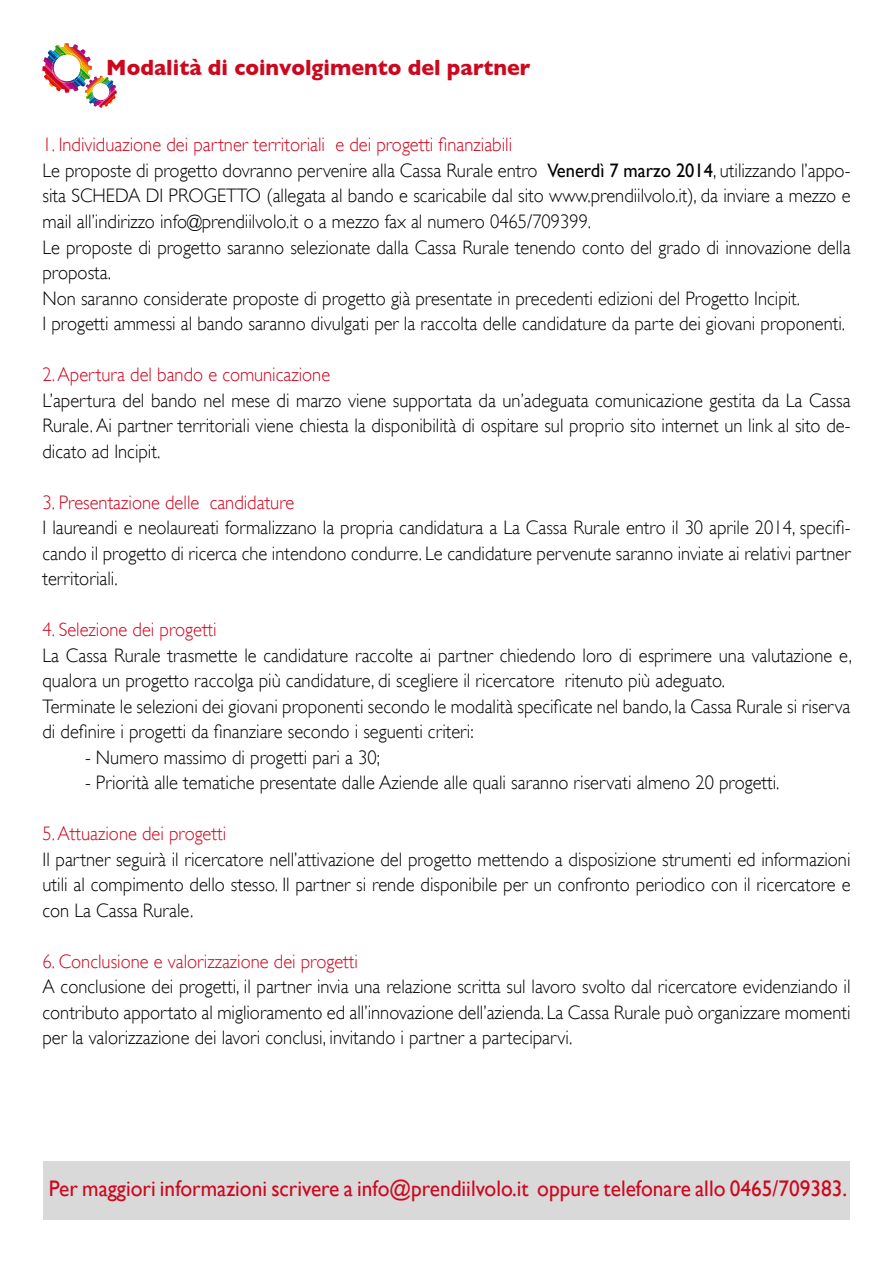
<style>
.page{position:relative;width:893px;height:1263px;background:#fff}
.page>*{position:absolute;margin:0;border:0;box-sizing:border-box;transform-origin:0 0}
.t1{font:22.5px "Gill Sans";color:#cd071e;scale:.95 1}
.t2{font:700 22.5px "Gill Sans";color:#cd071e;scale:.95 1}
.t3{font:300 19.5px/25.5px "Gill Sans";color:#000;text-align:justify;scale:.95 1}
.t4{font:300 19.5px "Gill Sans";color:#cd071e;scale:.95 1}
.s1{color:#cd071e}
.s2{font-weight:400}
</style>
<div class="page">
<div style="left:43px;top:1162px;width:807px;height:58px;background:#d9d9d9"></div>
<img style="left:42px;top:43px;width:75px;height:64px">
<p class="t2" style="left:106px;top:54px;width:448px">Modalità di coinvolgimento del partner</p>
<p class="t3" style="left:43px;top:132px;width:852px;text-align:left"><span class="s1">1. Individuazione dei partner territoriali e dei progetti finanziabili<br></span>Le proposte di progetto dovranno pervenire alla Cassa Rurale entro <span class="s2">Venerdì 7 marzo 2014</span>, utilizzando l’appo&shy;sita SCHEDA DI PROGETTO (allegata al bando e scaricabile dal sito www.prendiilvolo.it), da inviare a mezzo e mail all’indirizzo info@prendiilvolo.it o a mezzo fax al numero 0465/709399.<br>Le proposte di progetto saranno selezionate dalla Cassa Rurale tenendo conto del grado di innovazione della proposta.<br>Non saranno considerate proposte di progetto già presentate in precedenti edizioni del Progetto Incipit.<br>I progetti ammessi al bando saranno divulgati per la raccolta delle candidature da parte dei giovani proponenti.</p>
<p class="t4" style="left:43px;top:363px;width:304px">2. Apertura del bando e comunicazione</p>
<p class="t3" style="left:43px;top:387px;width:852px">L’apertura del bando nel mese di marzo viene supportata da un’adeguata comunicazione gestita da La Cassa Rurale. Ai partner territoriali viene chiesta la disponibilità di ospitare sul proprio sito internet un link al sito de&shy;dicato ad Incipit.</p>
<p class="t4" style="left:43px;top:491px;width:267px">3. Presentazione delle candidature</p>
<p class="t3" style="left:43px;top:515px;width:852px">I laureandi e neolaureati formalizzano la propria candidatura a La Cassa Rurale entro il 30 aprile 2014, specifi&shy;cando il progetto di ricerca che intendono condurre. Le candidature pervenute saranno inviate ai relativi partner territoriali.</p>
<p class="t4" style="left:43px;top:618px;width:185px">4. Selezione dei progetti</p>
<p class="t3" style="left:43px;top:642px;width:853px;text-align:left">La Cassa Rurale trasmette le candidature raccolte ai partner chiedendo loro di esprimere una valutazione e, qualora un progetto raccolga più candidature, di scegliere il ricercatore ritenuto più adeguato.<br>Terminate le selezioni dei giovani proponenti secondo le modalità specificate nel bando, la Cassa Rurale si riserva di definire i progetti da finanziare secondo i seguenti criteri:</p>
<p class="t3" style="left:85px;top:744px;width:312px">- Numero massimo di progetti pari a 30;</p>
<p class="t3" style="left:85px;top:770px;width:733px">- Priorità alle tematiche presentate dalle Aziende alle quali saranno riservati almeno 20 progetti.</p>
<p class="t4" style="left:43px;top:822px;width:195px">5. Attuazione dei progetti</p>
<p class="t3" style="left:43px;top:846px;width:852px">Il partner seguirà il ricercatore nell’attivazione del progetto mettendo a disposizione strumenti ed informazioni utili al compimento dello stesso. Il partner si rende disponibile per un confronto periodico con il ricercatore e con La Cassa Rurale.</p>
<p class="t4" style="left:43px;top:950px;width:334px">6. Conclusione e valorizzazione dei progetti</p>
<p class="t3" style="left:43px;top:974px;width:852px">A conclusione dei progetti, il partner invia una relazione scritta sul lavoro svolto dal ricercatore evidenziando il contributo apportato al miglioramento ed all’innovazione dell’azienda. La Cassa Rurale può organizzare momenti per la valorizzazione dei lavori conclusi, invitando i partner a parteciparvi.</p>
<p class="t1" style="left:49px;top:1175px;width:842px">Per maggiori informazioni scrivere a info@prendiilvolo.it oppure telefonare allo 0465/709383.</p>
</div>
